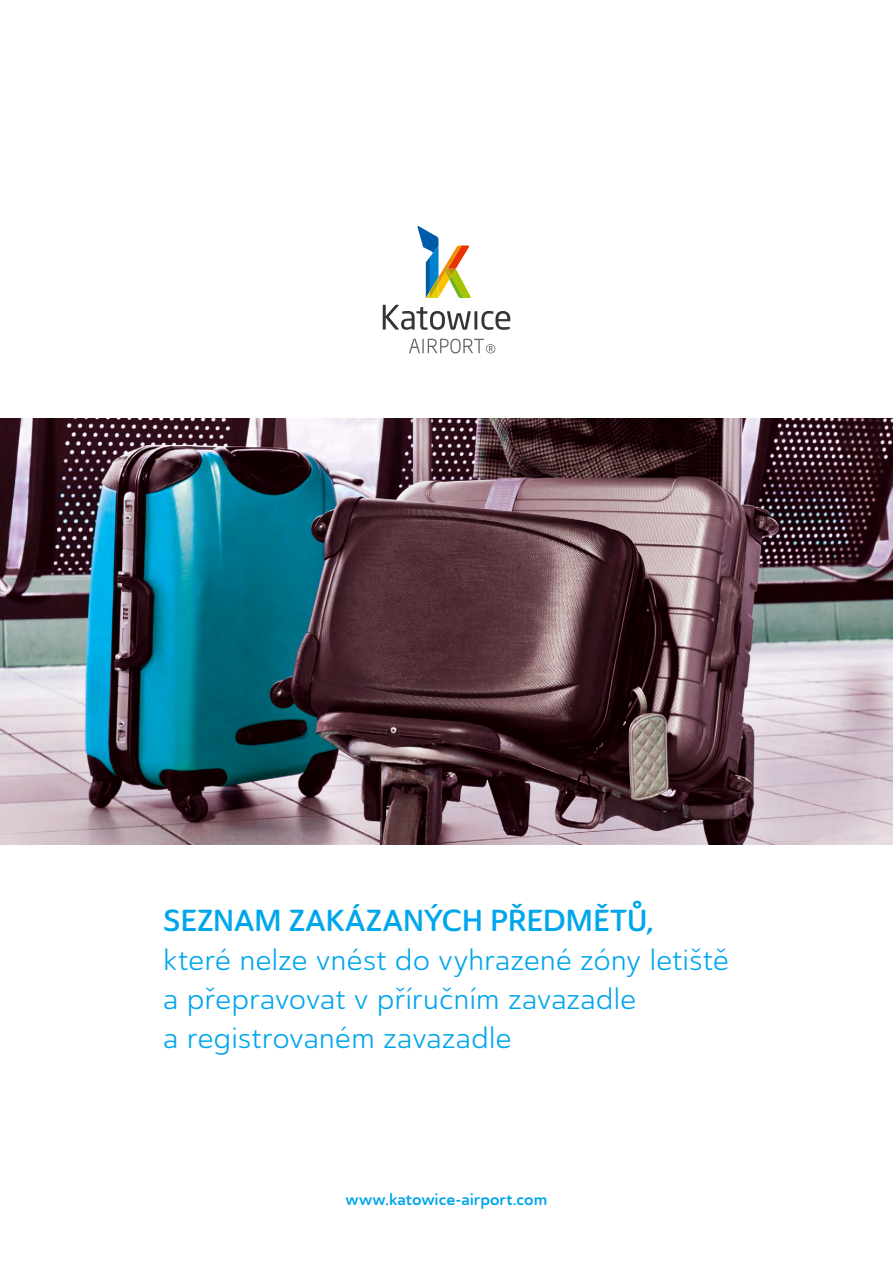
<style>
.page{position:relative;width:893px;height:1263px;background:#fff}
.page>*{position:absolute;margin:0;border:0;box-sizing:border-box;transform-origin:0 0}
.t1{font:30px/39px "Ainslie Sans Nor Boo";letter-spacing:-.01em;color:#00a6eb}
.t2{font:30px "Ainslie Sans Nor Dem";letter-spacing:-.01em;color:#00a6eb}
.t3{font:16.5px "Ainslie Sans Nor Dem";color:#00a6eb}
</style>
<div class="page">
<img style="left:0;top:419px;width:893px;height:425px">
<svg style="left:417px;top:226px;width:54px;height:72px"></svg>
<svg style="left:383px;top:305px;width:88px;height:25px"></svg>
<hr style="left:474px;top:311px;width:3px;height:19px;background:#373437">
<svg style="left:481px;top:311px;width:29px;height:19px"></svg>
<svg style="left:409px;top:339px;width:86px;height:14px"></svg>
<p class="t2" style="left:163px;top:900px;width:492px">SEZNAM ZAKÁZANÝCH PŘEDMĚTŮ,</p>
<p class="t1" style="left:163px;top:940px;width:567px">které nelze vnést do vyhrazené zóny letiště a přepravovat v příručním zavazadle<br>a registrovaném zavazadle</p>
<p class="t3" style="left:345px;top:1189px;width:203px">www.katowice-airport.com</p>
</div>
